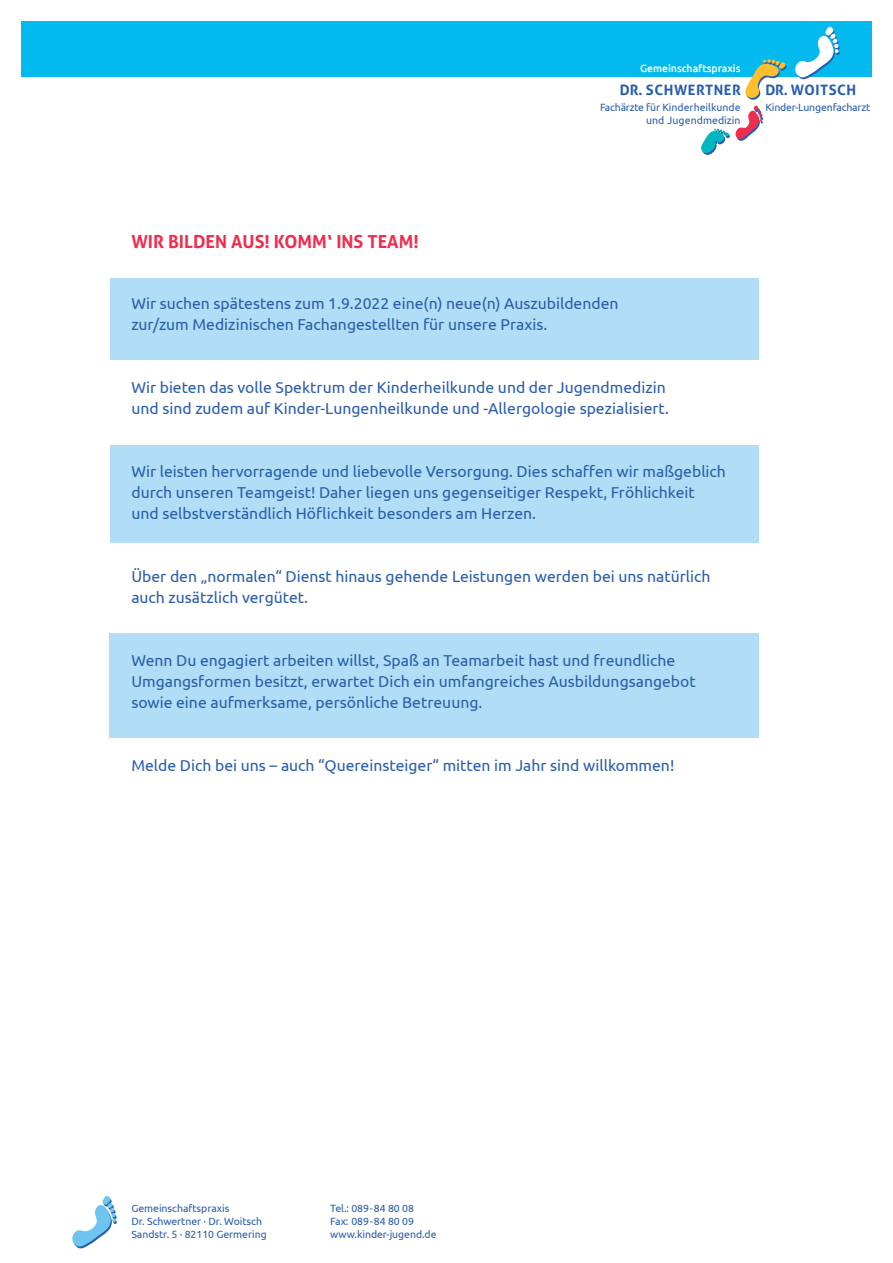
<style>
.page{position:relative;width:893px;height:1263px;background:#fff}
.page>*{position:absolute;margin:0;border:0;box-sizing:border-box;transform-origin:0 0}
.t1{font:700 18px "Aller";color:#ee2e4e}
.t2{font:15.75px/21px "Ubuntu";color:#295dab}
.t3{font:700 14.4px "Aller";letter-spacing:.04em;color:#295dab}
.t4{font:10.5px/12.8px "Ubuntu";letter-spacing:-.005em;color:#295dab}
.t5{font:500 10.5px "Ubuntu";letter-spacing:-.005em;color:#fff}
</style>
<div class="page">
<svg style="left:72px;top:1196px;width:45px;height:53px"></svg>
<div style="left:21px;top:21px;width:850px;height:56px;background:#03b9ee"></div>
<svg style="left:795px;top:26px;width:45px;height:54px"></svg>
<svg style="left:701px;top:59px;width:86px;height:96px"></svg>
<div style="left:109px;top:634px;width:649px;height:104px;background:#b1def6"></div>
<div style="left:110px;top:278px;width:648px;height:81px;background:#b1def6"></div>
<div style="left:110px;top:445px;width:648px;height:97px;background:#b1def6"></div>
<p class="t1" style="left:131px;top:230px;width:289px">WIR BILDEN AUS! KOMM‘ INS TEAM!</p>
<p class="t5" style="left:640px;top:62px;width:102px">Gemeinschaftspraxis</p>
<p class="t4" style="left:600px;top:101px;width:142px">Fachärzte für Kinderheilkunde</p>
<p class="t4" style="left:765px;top:101px;width:106px">Kinder-Lungenfacharzt</p>
<p class="t4" style="left:646px;top:113px;width:96px">und Jugendmedizin</p>
<p class="t3" style="left:620px;top:81px;width:123px">DR. SCHWERTNER</p>
<p class="t3" style="left:765px;top:81px;width:92px">DR. WOITSCH</p>
<p class="t2" style="left:131px;top:293px;width:489px">Wir suchen spätestens zum 1.9.2022 eine(n) neue(n) Auszubildenden zur/zum Medizinischen Fachangestellten für unsere Praxis.</p>
<p class="t2" style="left:131px;top:377px;width:539px">Wir bieten das volle Spektrum der Kinderheilkunde und der Jugendmedizin und sind zudem auf Kinder-Lungenheilkunde und -Allergologie spezialisiert.</p>
<p class="t2" style="left:131px;top:461px;width:596px">Wir leisten hervorragende und liebevolle Versorgung. Dies schaffen wir maßgeblich durch unseren Teamgeist! Daher liegen uns gegenseitiger Respekt, Fröhlichkeit und selbstverständlich Höflichkeit besonders am Herzen.</p>
<p class="t2" style="left:131px;top:566px;width:581px">Über den „normalen“ Dienst hinaus gehende Leistungen werden bei uns natürlich auch zusätzlich vergütet.</p>
<p class="t2" style="left:131px;top:650px;width:566px">Wenn Du engagiert arbeiten willst, Spaß an Teamarbeit hast und freundliche<br>Umgangsformen besitzt, erwartet Dich ein umfangreiches Ausbildungsangebot sowie eine aufmerksame, persönliche Betreuung.</p>
<p class="t2" style="left:131px;top:755px;width:544px">Melde Dich bei uns – auch “Quereinsteiger“ mitten im Jahr sind willkommen!</p>
<p class="t4" style="left:131px;top:1202px;width:137px">Gemeinschaftspraxis<br>Dr. Schwertner · Dr. Woitsch<br>Sandstr. 5 · 82110 Germering</p>
<p class="t4" style="left:330px;top:1202px;width:108px">Tel.: 089-84 80 08<br>Fax: 089-84 80 09 www.kinder-jugend.de</p>
</div>
